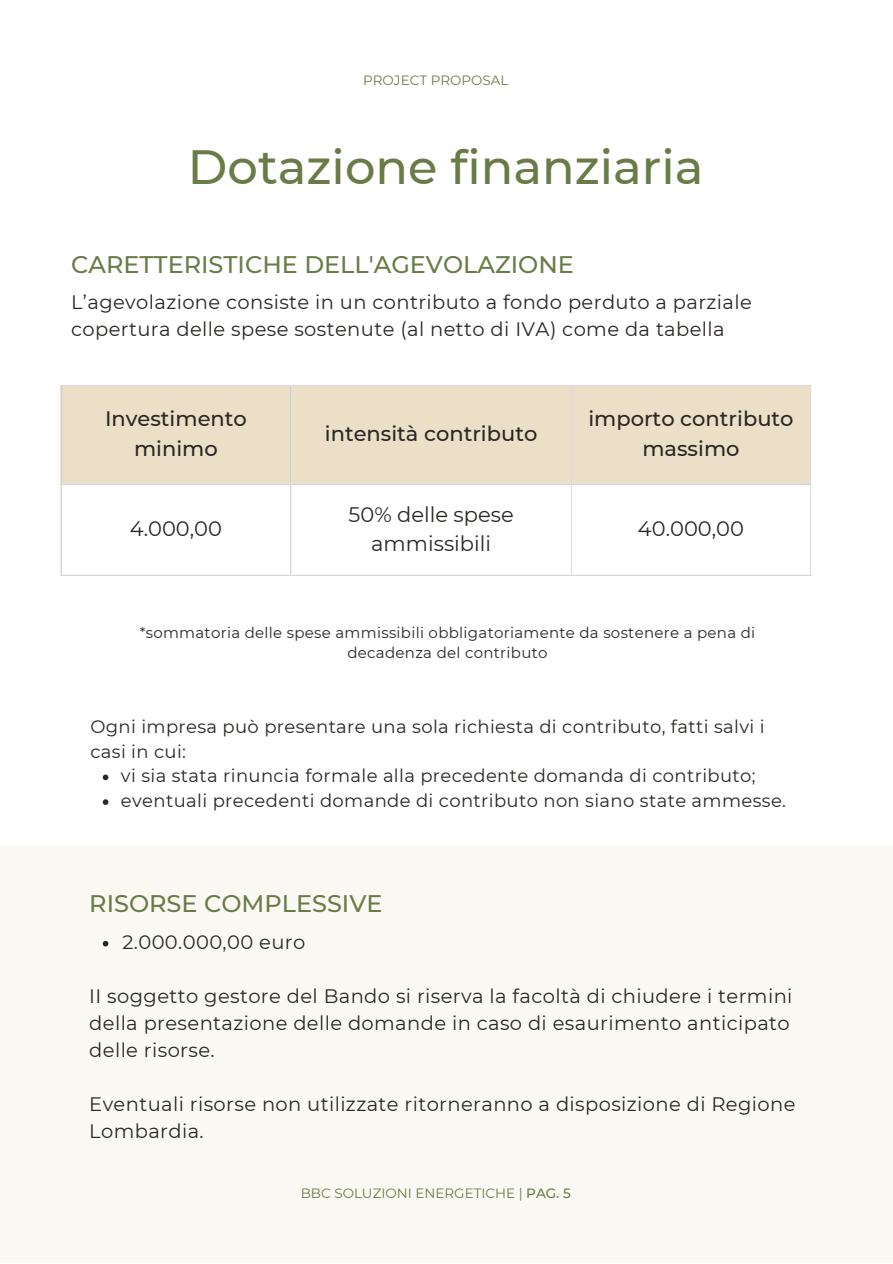
<style>
.page{position:relative;width:893px;height:1264px;background:#fff}
.page>*{position:absolute;margin:0;border:0;box-sizing:border-box;transform-origin:0 0}
.t1{font:500 48px "Montserrat";color:#697c47}
.t2{font:500 24px "Montserrat";color:#697c47}
.t3{font:500 21px/29.2px "Montserrat";color:#2a2724;text-align:center}
.t4{font:21px/29.2px "Montserrat";color:#2a2724;text-align:center}
.t5{font:19.5px/27px "Montserrat";letter-spacing:.02em;color:#2a2724}
.t6{font:18px/24.8px "Montserrat";letter-spacing:.02em;color:#2a2724}
.t7{font:15px/20.2px "Montserrat";letter-spacing:.02em;color:#2a2724;text-align:center}
.t8{font:13.5px "Montserrat";color:#697c47}
.s1{font-weight:500}
</style>
<div class="page">
<div style="left:1px;top:845px;width:891px;height:417px;background:#fbf9f4"></div>
<svg style="left:103px;top:940px;width:5px;height:6px"></svg>
<div style="left:62px;top:386px;width:747px;height:97px;background:#ebdfc8"></div>
<svg style="left:62px;top:484px;width:747px;height:90px"></svg>
<hr style="left:61px;top:386px;width:1px;height:188px;background:#ddd">
<hr style="left:290px;top:386px;width:1px;height:188px;background:#ddd">
<hr style="left:571px;top:386px;width:1px;height:188px;background:#ddd">
<hr style="left:809px;top:386px;width:2px;height:188px;background:#ddd">
<hr style="left:61px;top:385px;width:750px;height:1px;background:#ddd">
<hr style="left:61px;top:483px;width:750px;height:1px;background:#ddd">
<hr style="left:61px;top:574px;width:750px;height:2px;background:#ddd">
<svg style="left:103px;top:774px;width:5px;height:6px"></svg>
<svg style="left:103px;top:799px;width:5px;height:6px"></svg>
<p class="t8" style="left:363px;top:72px;width:147px">PROJECT PROPOSAL</p>
<p class="t1" style="left:188px;top:138px;width:517px">Dotazione finanziaria</p>
<p class="t2" style="left:71px;top:249px;width:504px">CARETTERISTICHE DELL'AGEVOLAZIONE</p>
<p class="t5" style="left:71px;top:289px;width:682px">L’agevolazione consiste in un contributo a fondo perduto a parziale copertura delle spese sostenute (al netto di IVA) come da tabella</p>
<p class="t3" style="left:105px;top:404px;width:143px">Investimento minimo</p>
<p class="t4" style="left:130px;top:514px;width:94px">4.000,00</p>
<p class="t3" style="left:325px;top:419px;width:214px">intensità contributo</p>
<p class="t4" style="left:348px;top:499px;width:167px">50% delle spese ammissibili</p>
<p class="t3" style="left:588px;top:404px;width:207px">importo contributo massimo</p>
<p class="t4" style="left:638px;top:514px;width:108px">40.000,00</p>
<p class="t7" style="left:140px;top:622px;width:617px">*sommatoria delle spese ammissibili obbligatoriamente da sostenere a pena di decadenza del contributo</p>
<p class="t6" style="left:90px;top:714px;width:675px">Ogni impresa può presentare una sola richiesta di contributo, fatti salvi i casi in cui:</p>
<p class="t6" style="left:121px;top:763px;width:636px">vi sia stata rinuncia formale alla precedente domanda di contributo;</p>
<p class="t6" style="left:121px;top:788px;width:666px">eventuali precedenti domande di contributo non siano state ammesse.</p>
<p class="t2" style="left:89px;top:888px;width:295px">RISORSE COMPLESSIVE</p>
<p class="t5" style="left:122px;top:928px;width:184px">2.000.000,00 euro</p>
<p class="t5" style="left:89px;top:982px;width:704px">II soggetto gestore del Bando si riserva la facoltà di chiudere i termini della presentazione delle domande in caso di esaurimento anticipato delle risorse.</p>
<p class="t5" style="left:89px;top:1090px;width:707px">Eventuali risorse non utilizzate ritorneranno a disposizione di Regione<br>Lombardia.</p>
<p class="t8" style="left:301px;top:1185px;width:271px">BBC SOLUZIONI ENERGETICHE | <span class="s1">PAG. 5</span></p>
</div>
